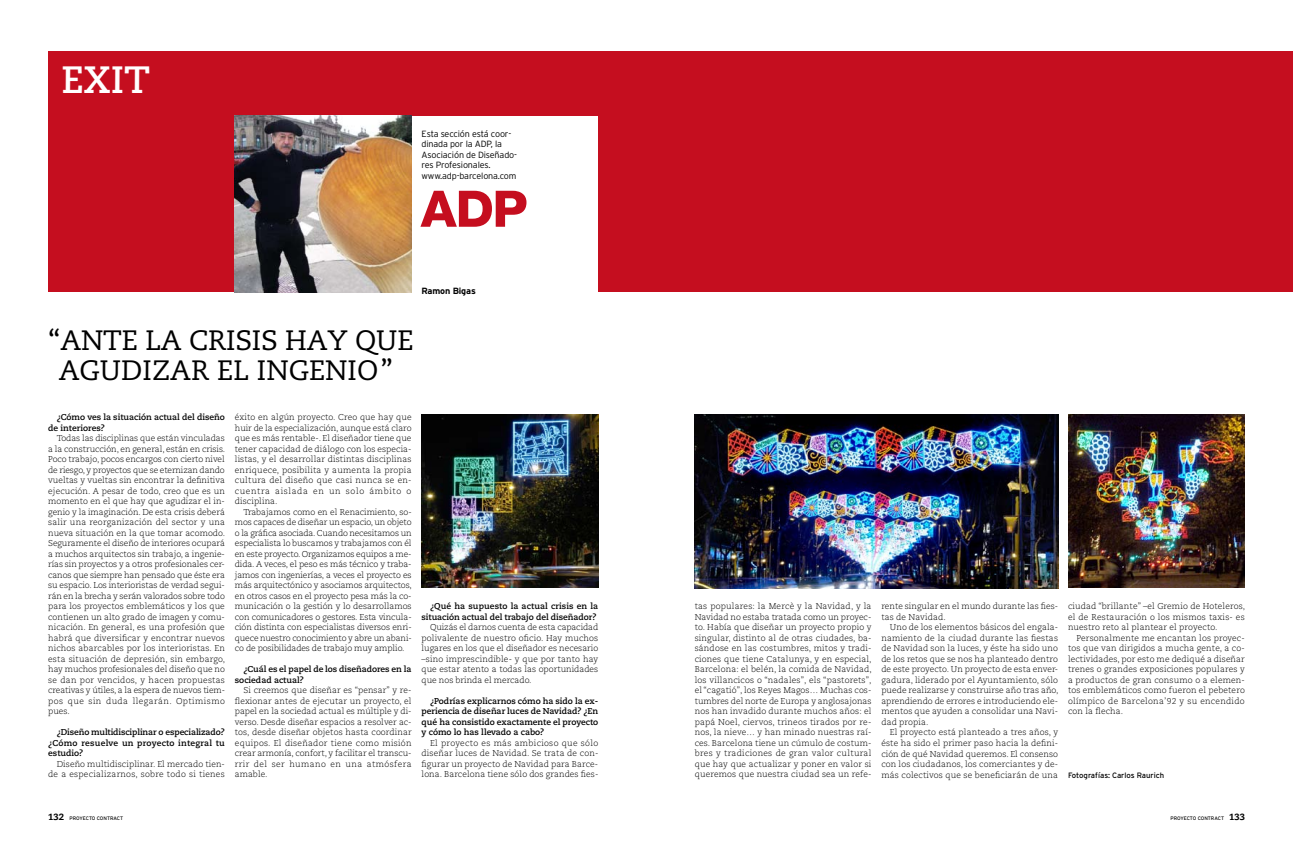
<style>
.page{position:relative;width:1293px;height:851px;background:#fff}
.page>*{position:absolute;margin:0;border:0;box-sizing:border-box;transform-origin:0 0}
.t1{font:700 38px "Caecilia LT";color:#fff}
.t2{font:28px/30px "Caecilia LT";color:#000;text-align:center}
.t3{font:300 9px/10.5px "Interstate";letter-spacing:-.015em;color:#000}
.t4{font:700 9px "Interstate";letter-spacing:-.015em;color:#000}
.t5{font:300 8.5px/10.5px "Caecilia LT";letter-spacing:.015em;color:#000;text-align:justify}
.t6{font:700 8.5px/10.5px "Caecilia LT";color:#000}
.t7{font:5px "Interstate";letter-spacing:-.015em;color:#000}
.s1{font-family:"Interstate";font-weight:400;font-size:7.8px}
.s2{font-family:"Caecilia LT";font-weight:800;font-size:9px}
</style>
<div class="page">
<div style="left:48px;top:51px;width:1245px;height:241px;background:#c50e1f"></div>
<div style="left:411px;top:116px;width:187px;height:179px;background:#fff"></div>
<img style="left:235px;top:116px;width:176px;height:176px">
<svg style="left:420px;top:191px;width:106px;height:36px"></svg>
<img style="left:694px;top:415px;width:364px;height:173px">
<img style="left:421px;top:415px;width:177px;height:172px">
<img style="left:1068px;top:415px;width:176px;height:172px">
<h1 class="t1" style="left:61px;top:57px;width:90px">exit</h1>
<p class="t3" style="left:421px;top:128px;width:97px">Esta sección está coor&shy;dinada por la ADP, la<br>Asociación de Diseñado&shy;res Profesionales. www.adp-barcelona.com</p>
<p class="t4" style="left:421px;top:286px;width:56px">Ramon Bigas</p>
<h2 class="t2" style="left:48px;top:325px;width:367px">“ANTE LA CRISIS HAY QUE<br>AGUDIZAR EL INGENIO”</h2>
<p class="t6" style="left:48px;top:412px;width:178px;text-indent:8px">¿Cómo ves la situación actual del diseño de interiores?</p>
<p class="t5" style="left:48px;top:433px;width:179px;text-indent:8px">Todas las disciplinas que están vinculadas a la construcción, en general, están en crisis.<br>Poco trabajo, pocos encargos con cierto nivel de riesgo, y proyectos que se eternizan dando vueltas y vueltas sin encontrar la definitiva ejecución. A pesar de todo, creo que es un momento en el que hay que agudizar el in&shy;genio y la imaginación. De esta crisis deberá salir una reorganización del sector y una nueva situación en la que tomar acomodo.<br>Seguramente el diseño de interiores ocupará a muchos arquitectos sin trabajo, a ingenie&shy;rías sin proyectos y a otros profesionales cer&shy;canos que siempre han pensado que éste era su espacio. Los interioristas de verdad segui&shy;rán en la brecha y serán valorados sobre todo para los proyectos emblemáticos y los que contienen un alto grado de imagen y comu&shy;nicación. En general, es una profesión que habrá que diversificar y encontrar nuevos nichos abarcables por los interioristas. En esta situación de depresión, sin embargo, hay muchos profesionales del diseño que no se dan por vencidos, y hacen propuestas creativas y útiles, a la espera de nuevos tiem&shy;pos que sin duda llegarán. Optimismo pues.</p>
<p class="t6" style="left:48px;top:727px;width:178px;text-align:justify;text-indent:8px">¿Diseño multidisciplinar o especializado? ¿Cómo resuelve un proyecto integral tu estudio?</p>
<p class="t5" style="left:48px;top:758px;width:178px;text-align:right">Diseño multidisciplinar. El mercado tien&shy;de a especializarnos, sobre todo si tienes</p>
<p class="t5" style="left:235px;top:412px;width:178px">éxito en algún proyecto. Creo que hay que huir de la especialización, aunque está claro que es más rentable-. El diseñador tiene que tener capacidad de diálogo con los especia&shy;listas, y el desarrollar distintas disciplinas enriquece, posibilita y aumenta la propia cultura del diseño que casi nunca se en&shy;cuentra aislada en un solo ámbito o disciplina.</p>
<p class="t5" style="left:235px;top:506px;width:179px;text-indent:8px">Trabajamos como en el Renacimiento, so&shy;mos capaces de diseñar un espacio, un objeto o la gráfica asociada. Cuando necesitamos un especialista lo buscamos y trabajamos con él en este proyecto. Organizamos equipos a me&shy;dida. A veces, el peso es más técnico y traba&shy;jamos con ingenierías, a veces el proyecto es más arquitectónico y asociamos arquitectos, en otros casos en el proyecto pesa más la co&shy;municación o la gestión y lo desarrollamos con comunicadores o gestores. Esta vincula&shy;ción distinta con especialistas diversos enri&shy;quece nuestro conocimiento y abre un abani&shy;co de posibilidades de trabajo muy amplio.</p>
<p class="t6" style="left:235px;top:664px;width:178px;text-indent:8px">¿Cuál es el papel de los diseñadores en la sociedad actual?</p>
<p class="t5" style="left:235px;top:685px;width:178px;text-indent:8px">Si creemos que diseñar es “pensar” y re&shy;flexionar antes de ejecutar un proyecto, el papel en la sociedad actual es múltiple y di&shy;verso. Desde diseñar espacios a resolver ac&shy;tos, desde diseñar objetos hasta coordinar equipos. El diseñador tiene como misión crear armonía, confort, y facilitar el transcu&shy;rrir del ser humano en una atmósfera amable.</p>
<p class="t6" style="left:421px;top:601px;width:178px;text-align:right">¿Qué ha supuesto la actual crisis en la situación actual del trabajo del diseñador?</p>
<p class="t5" style="left:421px;top:622px;width:178px;text-indent:8px">Quizás el darnos cuenta de esta capacidad polivalente de nuestro oficio. Hay muchos lugares en los que el diseñador es necesario –sino imprescindible- y que por tanto hay que estar atento a todas las oportunidades que nos brinda el mercado.</p>
<p class="t6" style="left:421px;top:695px;width:178px;text-align:justify;text-indent:8px">¿Podrías explicarnos cómo ha sido la ex&shy;periencia de diseñar luces de Navidad? ¿En qué ha consistido exactamente el proyecto y cómo lo has llevado a cabo?</p>
<p class="t5" style="left:421px;top:737px;width:178px;text-indent:8px">El proyecto es más ambicioso que sólo diseñar luces de Navidad. Se trata de con&shy;figurar un proyecto de Navidad para Barce&shy;lona. Barcelona tiene sólo dos grandes fies-</p>
<p class="t5" style="left:694px;top:601px;width:179px">tas populares: la Mercè y la Navidad, y la Navidad no estaba tratada como un proyec&shy;to. Había que diseñar un proyecto propio y singular, distinto al de otras ciudades, ba&shy;sándose en las costumbres, mitos y tradi&shy;ciones que tiene Catalunya, y en especial, Barcelona: el belén, la comida de Navidad, los villancicos o “nadales”, els “pastorets”, el “cagatió”, los Reyes Magos… Muchas cos&shy;tumbres del norte de Europa y anglosajonas nos han invadido durante muchos años: el papá Noel, ciervos, trineos tirados por re&shy;nos, la nieve… y han minado nuestras raí&shy;ces. Barcelona tiene un cúmulo de costum&shy;bres y tradiciones de gran valor cultural que hay que actualizar y poner en valor si queremos que nuestra ciudad sea un refe-</p>
<p class="t5" style="left:881px;top:601px;width:178px">rente singular en el mundo durante las fies&shy;tas de Navidad.</p>
<p class="t5" style="left:1068px;top:601px;width:178px">ciudad “brillante” –el Gremio de Hoteleros, el de Restauración o los mismos taxis- es nuestro reto al plantear el proyecto.</p>
<p class="t5" style="left:1068px;top:632px;width:178px;text-indent:8px">Personalmente me encantan los proyec&shy;tos que van dirigidos a mucha gente, a co&shy;lectividades, por esto me dediqué a diseñar trenes o grandes exposiciones populares y a productos de gran consumo o a elemen&shy;tos emblemáticos como fueron el pebetero olímpico de Barcelona’92 y su encendido con la flecha.</p>
<p class="t5" style="left:881px;top:622px;width:179px;text-indent:8px">Uno de los elementos básicos del engala&shy;namiento de la ciudad durante las fiestas de Navidad son la luces, y éste ha sido uno de los retos que se nos ha planteado dentro de este proyecto. Un proyecto de esta enver&shy;gadura, liderado por el Ayuntamiento, sólo puede realizarse y construirse año tras año, aprendiendo de errores e introduciendo ele&shy;mentos que ayuden a consolidar una Navi&shy;dad propia.</p>
<p class="t5" style="left:881px;top:727px;width:284px;text-align:left;text-indent:8px">El proyecto está planteado a tres años, y<br>éste ha sido el primer paso hacia la defini-<br>ción de qué Navidad queremos. El consenso<br>con los ciudadanos, los comerciantes y de-<br>más colectivos que se beneficiarán de una <span class="s1">FOTOGRAFÍAS: CARLOS RAURICH</span></p>
<p class="t7" style="left:48px;top:815px;width:76px"><span class="s2">132</span> PROYECTO CONTRACT</p>
<p class="t7" style="left:1170px;top:815px;width:76px">PROYECTO CONTRACT <span class="s2">133</span></p>
</div>
